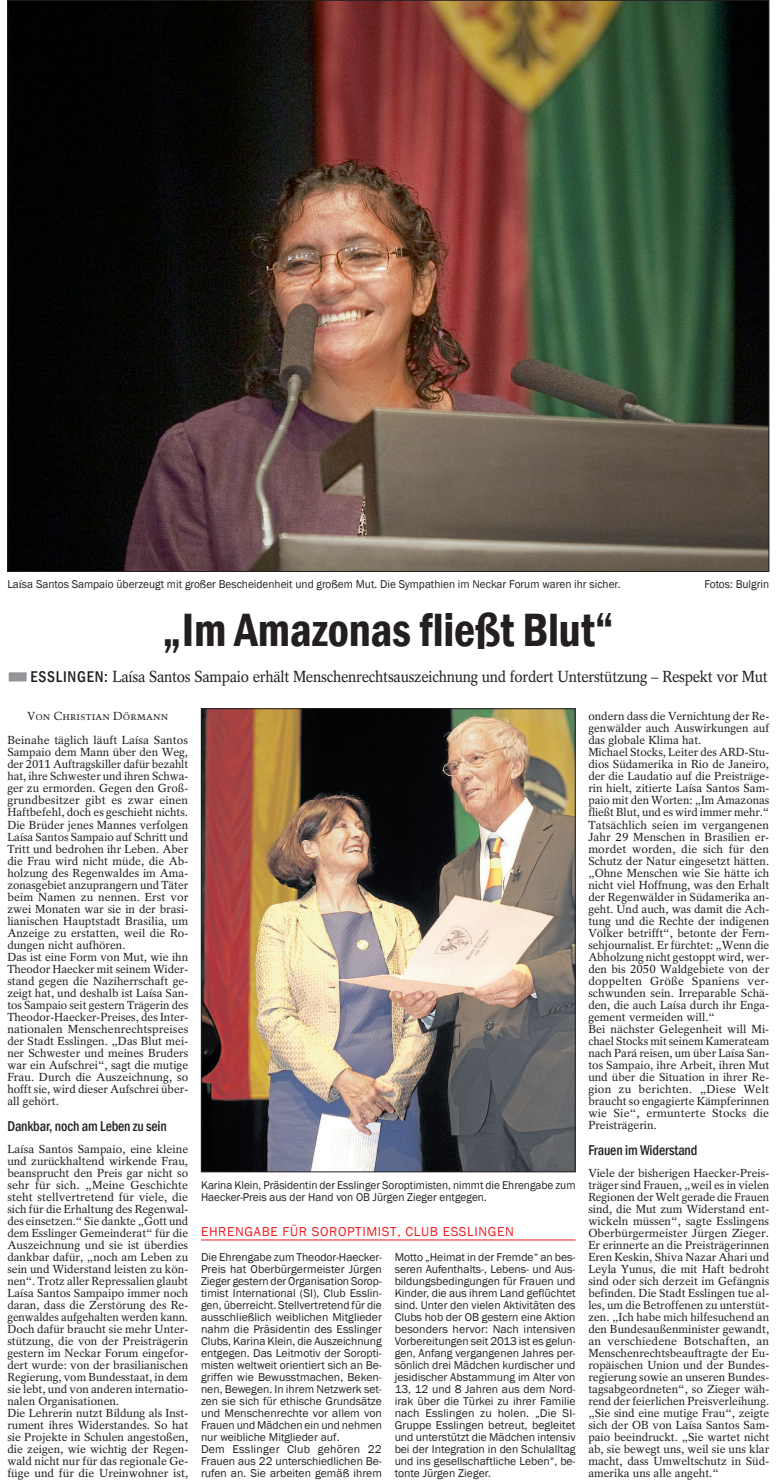
<style>
.page{position:relative;width:784px;height:1482px;background:#fff}
.page>*{position:absolute;margin:0;border:0;box-sizing:border-box;transform-origin:0 0}
.t1{font:600 condensed 48px "Franklin Gothic";letter-spacing:-.005em;color:#231f20;scale:.96 1}
.t2{font:16px "Rotation";letter-spacing:-.02em;color:#231f20;scale:.93 1}
.t3{font:500 condensed 14.62px "Franklin Gothic";letter-spacing:-.01em;color:#231f20;scale:.95 1}
.t4{font:13.38px "Franklin Gothic";letter-spacing:.05em;color:#ee1d23}
.t5{font:11.62px/12px "Rotation";color:#231f20}
.t6{font:11.62px/12px "Franklin Gothic";color:#231f20}
.t7{font:11.62px "Trump Mediaeval SC";color:#231f20}
.s1{font-family:"Rotation"}
.s2{font-family:"Franklin Gothic";font-weight:500;font-stretch:condensed}
</style>
<div class="page">
<div style="left:9px;top:672px;width:18px;height:9px;background:#939598"></div>
<img style="left:9px;top:2px;width:757px;height:568px">
<img style="left:203px;top:710px;width:370px;height:460px">
<hr style="left:201px;top:1239px;width:374px;height:1px;background:#ee1d23">
<p class="t6" style="left:7px;top:578px;width:614px">La<span class="s1">í</span>sa Santos Sampaio überzeugt mit großer Bescheidenheit und großem Mut. Die Sympathien im Neckar Forum waren ihr sicher.</p>
<p class="t6" style="left:704px;top:578px;width:66px">Fotos: Bulgrin</p>
<h1 class="t1" style="left:162px;top:598px;width:472px">„Im Amazonas fließt Blut“</h1>
<h2 class="t2" style="left:30px;top:667px;width:794px"><span class="s2">esslingen:</span> Laísa Santos Sampaio erhält Menschenrechtsauszeichnung und fordert Unterstützung – Respekt vor Mut</h2>
<p class="t7" style="left:27px;top:709px;width:143px">Von Christian Dörmann</p>
<p class="t5" style="left:7px;top:734px;width:182px">Beinahe täglich läuft Laísa Santos Sampaio dem Mann über den Weg, der 2011 Auftragskiller dafür bezahlt hat, ihre Schwester und ihren Schwa&shy;ger zu ermorden. Gegen den Groß&shy;grundbesitzer gibt es zwar einen Haftbefehl, doch es geschieht nichts.<br>Die Brüder jenes Mannes verfolgen Laísa Santos Sampaio auf Schritt und Tritt und bedrohen ihr Leben. Aber die Frau wird nicht müde, die Ab&shy;holzung des Regenwaldes im Ama&shy;zonasgebiet anzuprangern und Täter beim Namen zu nennen. Erst vor zwei Monaten war sie in der brasi&shy;lianischen Hauptstadt Brasilia, um Anzeige zu erstatten, weil die Ro&shy;dungen nicht aufhören.<br>Das ist eine Form von Mut, wie ihn Theodor Haecker mit seinem Wider&shy;stand gegen die Naziherrschaft ge&shy;zeigt hat, und deshalb ist Laísa San&shy;tos Sampaio seit gestern Trägerin des Theodor-Haecker-Preises, des Inter&shy;nationalen Menschenrechtspreises der Stadt Esslingen. „Das Blut mei&shy;ner Schwester und meines Bruders war ein Aufschrei“, sagt die mutige Frau. Durch die Auszeichnung, so hofft sie, wird dieser Aufschrei über&shy;all gehört.</p>
<p class="t3" style="left:7px;top:1116px;width:169px">Dankbar, noch am Leben zu sein</p>
<p class="t5" style="left:7px;top:1142px;width:182px">Laísa Santos Sampaio, eine kleine und zurückhaltend wirkende Frau, beansprucht den Preis gar nicht so sehr für sich. „Meine Geschichte steht stellvertretend für viele, die sich für die Erhaltung des Regenwal&shy;des einsetzen.“ Sie dankte „Gott und dem Esslinger Gemeinderat“ für die Auszeichnung und sie ist überdies dankbar dafür, „noch am Leben zu sein und Widerstand leisten zu kön&shy;nen“. Trotz aller Repressalien glaubt Laísa Santos Sampaipo immer noch daran, dass die Zerstörung des Re&shy;genwaldes aufgehalten werden kann.<br>Doch dafür braucht sie mehr Unter&shy;stützung, die von der Preisträgerin gestern im Neckar Forum eingefor&shy;dert wurde: von der brasilianischen Regierung, vom Bundesstaat, in dem sie lebt, und von anderen internatio&shy;nalen Organisationen.<br>Die Lehrerin nutzt Bildung als Inst&shy;rument ihres Widerstandes. So hat sie Projekte in Schulen angestoßen, die zeigen, wie wichtig der Regen&shy;wald nicht nur für das regionale Ge&shy;füge und für die Ureinwohner ist,</p>
<p class="t5" style="left:588px;top:710px;width:182px">ondern dass die Vernichtung der Re&shy;genwälder auch Auswirkungen auf das globale Klima hat.<br>Michael Stocks, Leiter des ARD-Stu&shy;dios Südamerika in Rio de Janeiro, der die Laudatio auf die Preisträge&shy;rin hielt, zitierte Laísa Santos Sam&shy;paio mit den Worten: „Im Amazonas fließt Blut, und es wird immer mehr.“ Tatsächlich seien im vergangenen Jahr 29 Menschen in Brasilien er&shy;mordet worden, die sich für den Schutz der Natur eingesetzt hätten. „Ohne Menschen wie Sie hätte ich nicht viel Hoffnung, was den Erhalt der Regenwälder in Südamerika an&shy;geht. Und auch, was damit die Ach&shy;tung und die Rechte der indigenen Völker betrifft“, betonte der Fern&shy;sehjournalist. Er fürchtet: „Wenn die Abholzung nicht gestoppt wird, wer&shy;den bis 2050 Waldgebiete von der doppelten Größe Spaniens ver&shy;schwunden sein. Irreparable Schä&shy;den, die auch Laísa durch ihr Enga&shy;gement vermeiden will.“<br>Bei nächster Gelegenheit will Mi&shy;chael Stocks mit seinem Kamerateam nach Pará reisen, um über Laísa San&shy;tos Sampaio, ihre Arbeit, ihren Mut und über die Situation in ihrer Re&shy;gion zu berichten. „Diese Welt braucht so engagierte Kämpferinnen wie Sie“, ermunterte Stocks die Preisträgerin.</p>
<p class="t3" style="left:588px;top:1140px;width:116px">Frauen im Widerstand</p>
<p class="t5" style="left:588px;top:1166px;width:182px;text-align:justify">Viele der bisherigen Haecker-Preis&shy;träger sind Frauen, „weil es in vielen Regionen der Welt gerade die Frauen sind, die Mut zum Widerstand ent&shy;wickeln müssen“, sagte Esslingens Oberbürgermeister Jürgen Zieger.<br>Er erinnerte an die Preisträgerinnen Eren Keskin, Shiva Nazar Ahari und Leyla Yunus, die mit Haft bedroht sind oder sich derzeit im Gefängnis befinden. Die Stadt Esslingen tue al&shy;les, um die Betroffenen zu unterstüt&shy;zen. „Ich habe mich hilfesuchend an den Bundesaußenminister gewandt, an verschiedene Botschaften, an Menschenrechtsbeauftragte der Eu&shy;ropäischen Union und der Bundes&shy;regierung sowie an unseren Bundes&shy;tagsabgeordneten“, so Zieger wäh&shy;rend der feierlichen Preisverleihung. „Sie sind eine mutige Frau“, zeigte sich der OB von Laísa Santos Sam&shy;paio beeindruckt. „Sie wartet nicht ab, sie bewegt uns, weil sie uns klar macht, dass Umweltschutz in Süd&shy;amerika uns alle angeht.“</p>
<p class="t6" style="left:201px;top:1178px;width:376px">Karina Klein, Präsidentin der Esslinger Soroptimisten, nimmt die Ehrengabe zum<br>Haecker-Preis aus der Hand von OB Jürgen Zieger entgegen.</p>
<p class="t4" style="left:201px;top:1223px;width:250px">eh rengabe für soroptim ist, club essl</p>
<p class="t4" style="left:474px;top:1223px;width:32px">ingen</p>
<p class="t6" style="left:201px;top:1251px;width:182px">Die Ehrengabe zum Theodor-Haecker-Preis hat Oberbürgermeister Jürgen Zieger gestern der Organisation Sorop&shy;timist I nternational (SI), Club Esslin&shy;gen, überreicht. Stellvertretend für die ausschließlich weiblichen Mitglieder nahm die Präsidentin des Esslinger Clubs, Karina Klein, die Auszeichnung entgegen. Das Leitmotiv der Soropti&shy;misten weltweit orientiert sich an Be&shy;griffen wie Bewusstmachen, Beken&shy;nen, Bewegen. I n ihrem Netzwerk set&shy;zen sie sich für ethische Grundsätze und Menschenrechte vor allem von Frauen und Mädchen ein und nehmen nur weibliche Mitglieder auf.<br>Dem Esslinger Club gehören 22<br>Frauen aus 22 unterschiedlichen Be&shy;rufen an. Sie arbeiten gemäß ihrem</p>
<p class="t6" style="left:394px;top:1251px;width:182px;text-align:justify">Motto „Heimat in der Fremde“ an bes&shy;seren Aufenthalts-, Lebens- und Aus&shy;bildungsbedingungen für Frauen und Kinder, die aus ihrem Land geflüchtet sind. Unter den vielen Aktivitäten des Clubs hob der OB gestern eine Aktion besonders hervor: Nach intensiven Vorbereitungen seit 2013 ist es gelun&shy;gen, Anfang vergangenen Jahres per&shy;sönlich drei Mädchen kurdischer und jesidischer Abstammung im Alter von 13, 12 und 8 Jahren aus dem Nord&shy;irak über die Türkei zu ihrer Familie nach Esslingen zu holen. „Die SI-Gruppe Esslingen betreut, begleitet und unterstützt die Mädchen intensiv bei der I ntegration in den Schulalltag und ins gesellschaftliche Leben“, be&shy;tonte Jürgen Zieger.</p>
</div>
